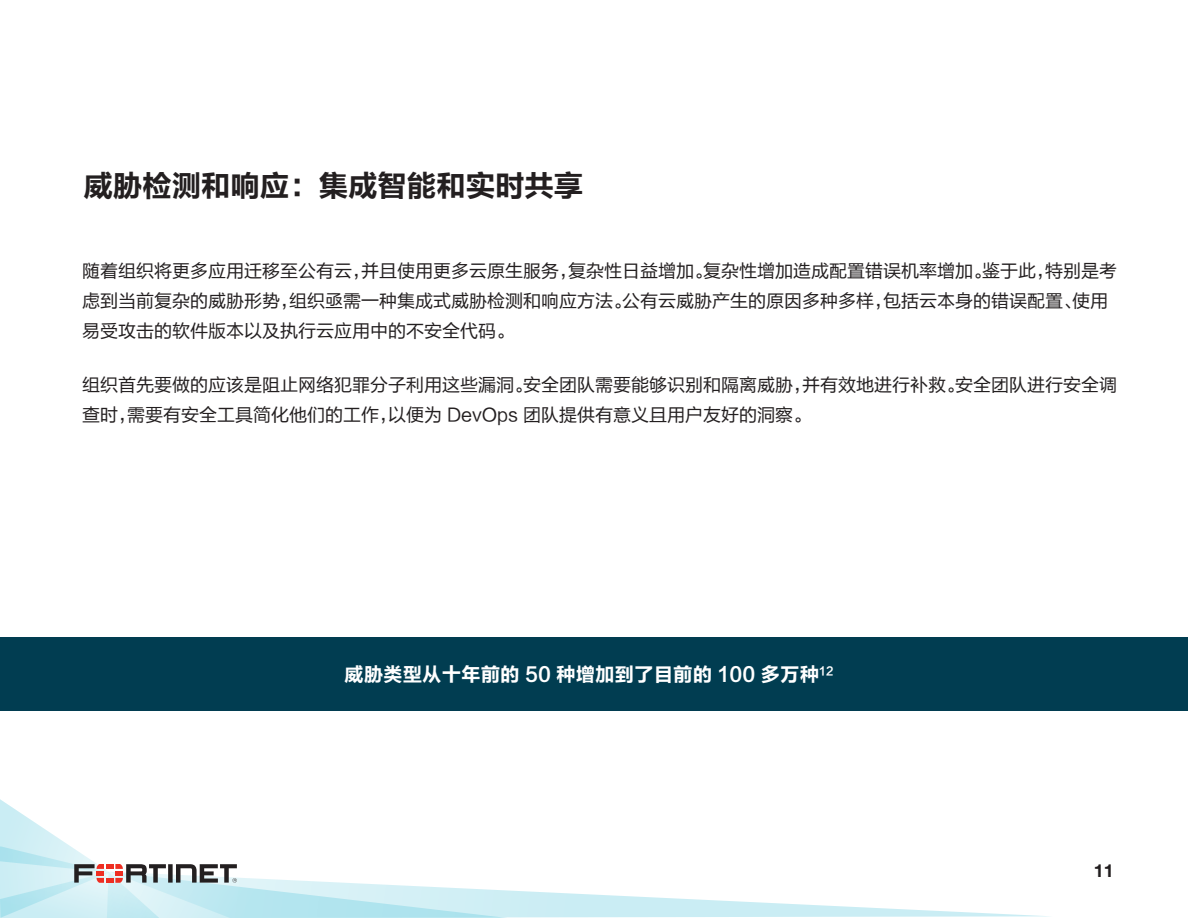
<style>
.page{position:relative;width:1188px;height:918px;background:#fff}
.page>*{position:absolute;margin:0;border:0;box-sizing:border-box;transform-origin:0 0}
.t1{font:30px "FZLTCHK GBK1 0";letter-spacing:-.02em;color:#231f20}
.t2{font:19.5px "FZLTCHK GBK1 0";color:#fff}
.t3{font:18px/30px "FZLTHK GBK1 0";color:#231f20}
.t4{font:700 18px "Helvetica Neue LT Pro";color:#231f20}
</style>
<div class="page">
<div style="left:0;top:638px;width:1188px;height:73px;background:#013d51"></div>
<svg style="left:0;top:799px;width:1049px;height:119px"></svg>
<h1 class="t1" style="left:83px;top:169px;width:502px">威胁检测和响应：集成智能和实时共享</h1>
<p class="t3" style="left:82px;top:257px;width:1037px">随着组织将更多应用迁移至公有云，并且使用更多云原生服务，复杂性日益增加。复杂性增加造成配置错误机率增加。鉴于此，特别是考虑到当前复杂的威胁形势，组织亟需一种集成式威胁检测和响应方法。公有云威胁产生的原因多种多样，包括云本身的错误配置、使用易受攻击的软件版本以及执行云应用中的不安全代码。</p>
<p class="t3" style="left:82px;top:371px;width:1037px">组织首先要做的应该是阻止网络犯罪分子利用这些漏洞。安全团队需要能够识别和隔离威胁，并有效地进行补救。安全团队进行安全调查时，需要有安全工具简化他们的工作，以便为 DevOps 团队提供有意义且用户友好的洞察。</p>
<p class="t2" style="left:344px;top:664px;width:491px">威胁类型从十年前的 50 种增加到了目前的 100 多万种<sup>12</sup></p>
<p class="t4" style="left:1094px;top:859px;width:22px">11</p>
</div>
